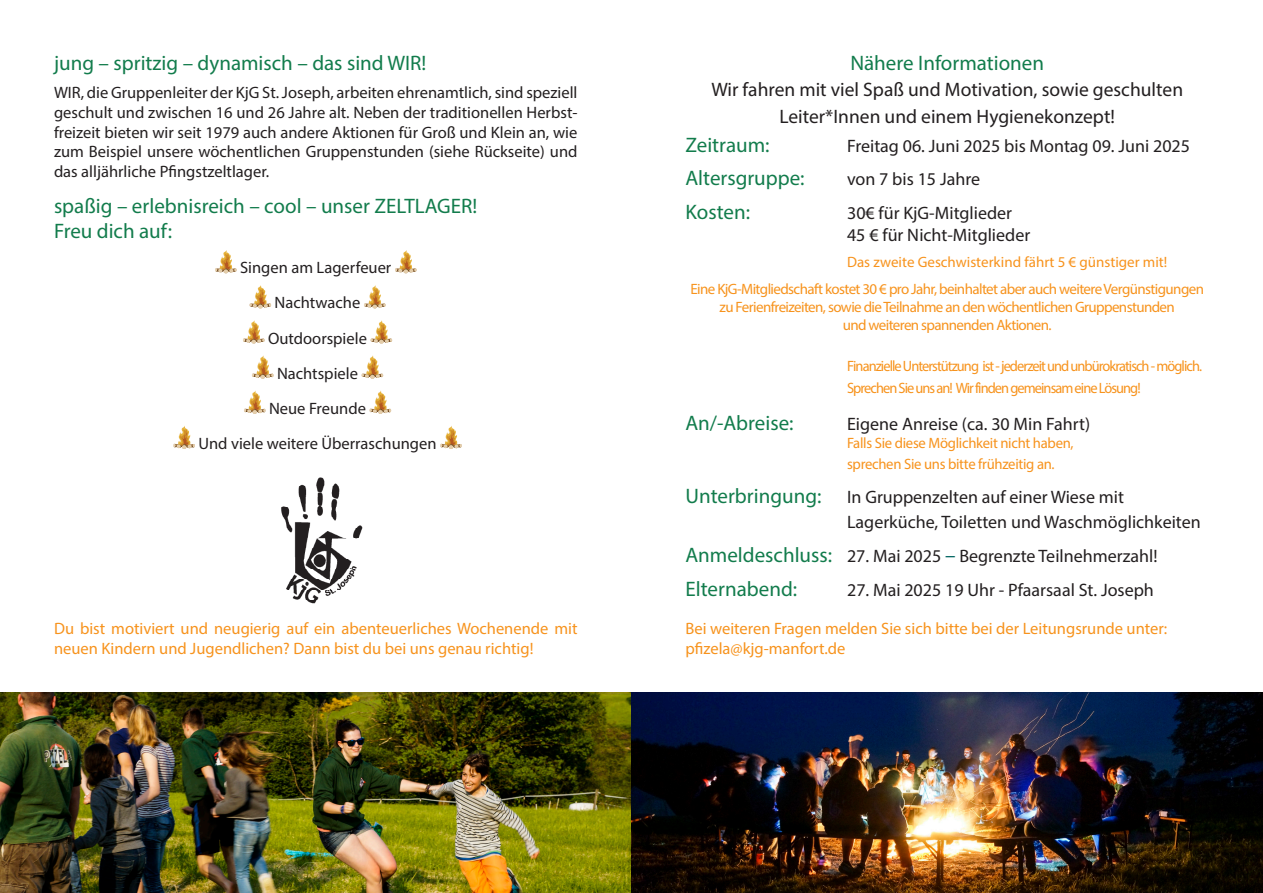
<style>
.page{position:relative;width:1263px;height:893px;background:#fff}
.page>*{position:absolute;margin:0;border:0;box-sizing:border-box;transform-origin:0 0}
.t1{font:21px/25.2px "Myriad Pro";color:#127c4c}
.t2{font:19.5px "Myriad Pro";color:#231f20}
.t3{font:18px/21.6px "Myriad Pro";color:#231f20}
.t4{font:16.5px/19.8px "Myriad Pro";color:#231f20;text-align:justify}
.t5{font:16.5px/19.8px "Myriad Pro";color:#f7931d}
.t6{font:15px/18px "Myriad Pro";letter-spacing:-.04em;color:#f7931d;text-align:center}
.t7{font:15px/21.6px "Myriad Pro";letter-spacing:-.065em;color:#f7931d;scale:.96 1}
.t8{font:15px/21.6px "Myriad Pro";letter-spacing:-.02em;color:#f7931d}
.t9{font:15px "Myriad Pro";color:#f7931d}
.s1{font-size:21px;color:#127c4c}
.s2{font-size:21px;color:#046662}
</style>
<div class="page">
<img style="left:0;top:692px;width:1263px;height:201px">
<svg style="left:215px;top:250px;width:22px;height:23px"></svg>
<svg style="left:395px;top:250px;width:22px;height:23px"></svg>
<svg style="left:249px;top:285px;width:22px;height:23px"></svg>
<svg style="left:364px;top:285px;width:22px;height:23px"></svg>
<svg style="left:243px;top:320px;width:22px;height:24px"></svg>
<svg style="left:370px;top:320px;width:22px;height:24px"></svg>
<svg style="left:252px;top:355px;width:21px;height:24px"></svg>
<svg style="left:361px;top:355px;width:22px;height:24px"></svg>
<svg style="left:244px;top:391px;width:22px;height:23px"></svg>
<svg style="left:369px;top:391px;width:22px;height:23px"></svg>
<svg style="left:173px;top:426px;width:22px;height:23px"></svg>
<svg style="left:440px;top:426px;width:22px;height:23px"></svg>
<img style="left:281px;top:477px;width:81px;height:127px">
<p class="t1" style="left:54px;top:50px;width:374px">jung – spritzig – dynamisch – das sind WIR!</p>
<p class="t4" style="left:54px;top:82px;width:525px">WIR, die Gruppenleiter der KjG St. Joseph, arbeiten ehrenamtlich, sind speziell geschult und zwischen 16 und 26 Jahre alt. Neben der traditionellen Herbst&shy;freizeit bieten wir seit 1979 auch andere Aktionen für Groß und Klein an, wie zum Beispiel unsere wöchentlichen Gruppenstunden (siehe Rückseite) und das alljährliche Pfingstzeltlager.</p>
<p class="t1" style="left:54px;top:193px;width:425px">spaßig – erlebnisreich – cool – unser ZELTLAGER!<br>Freu dich auf:</p>
<p class="t4" style="left:240px;top:258px;width:153px">Singen am Lagerfeuer</p>
<p class="t4" style="left:275px;top:293px;width:87px">Nachtwache</p>
<p class="t4" style="left:268px;top:328px;width:100px">Outdoorspiele</p>
<p class="t4" style="left:277px;top:363px;width:82px">Nachtspiele</p>
<p class="t4" style="left:269px;top:398px;width:98px">Neue Freunde</p>
<p class="t4" style="left:198px;top:433px;width:240px">Und viele weitere Überraschungen</p>
<p class="t5" style="left:54px;top:619px;width:525px">Du bist motiviert und neugierig auf ein abenteuerliches Wochenende mit neuen Kindern und Jugendlichen? Dann bist du bei uns genau richtig!</p>
<p class="t1" style="left:850px;top:50px;width:195px">Nähere Informationen</p>
<p class="t2" style="left:711px;top:78px;width:473px">Wir fahren mit viel Spaß und Motivation, sowie geschulten</p>
<p class="t2" style="left:779px;top:104px;width:337px">Leiter*Innen und einem Hygienekonzept!</p>
<p class="t1" style="left:685px;top:132px;width:86px">Zeitraum:</p>
<p class="t3" style="left:847px;top:135px;width:344px">Freitag 06. Juni 2025 bis Montag 09. Juni 2025</p>
<p class="t1" style="left:685px;top:165px;width:121px">Altersgruppe:</p>
<p class="t3" style="left:847px;top:168px;width:134px">von 7 bis 15 Jahre</p>
<p class="t1" style="left:685px;top:199px;width:66px">Kosten:</p>
<p class="t3" style="left:847px;top:202px;width:185px">30€ für KjG-Mitglieder<br>45 € für Nicht-Mitglieder</p>
<p class="t9" style="left:847px;top:253px;width:322px">Das zweite Geschwisterkind fährt 5 € günstiger mit!</p>
<p class="t6" style="left:690px;top:279px;width:515px">Eine KjG-Mitgliedschaft kostet 30 € pro Jahr, beinhaltet aber auch weitere Vergünstigungen zu Ferienfreizeiten, sowie die Teilnahme an den wöchentlichen Gruppenstunden<br>und weiteren spannenden Aktionen.</p>
<p class="t7" style="left:847px;top:355px;width:371px">Finanzielle Unterstützung ist - jederzeit und unbürokratisch - möglich.<br>Sprechen Sie uns an! Wir finden gemeinsam eine Lösung!</p>
<p class="t1" style="left:685px;top:410px;width:110px">An/-Abreise:</p>
<p class="t3" style="left:847px;top:412px;width:245px">Eigene Anreise (ca. 30 Min Fahrt)</p>
<p class="t8" style="left:847px;top:431px;width:228px">Falls Sie diese Möglichkeit nicht haben, sprechen Sie uns bitte frühzeitig an.</p>
<p class="t3" style="left:847px;top:484px;width:355px;line-height:25.2px;text-indent:-162px"><span class="s1">Unterbringung:</span> In Gruppenzelten auf einer Wiese mit<br>Lagerküche, Toiletten und Waschmöglichkeiten</p>
<p class="t3" style="left:685px;top:545px;width:474px"><span class="s1">Anmeldeschluss:</span> 27. Mai 2025 <span class="s2">–</span> Begrenzte Teilnehmerzahl!</p>
<p class="t1" style="left:685px;top:575px;width:113px">Elternabend:</p>
<p class="t3" style="left:847px;top:578px;width:308px">27. Mai 2025 19 Uhr - Pfaarsaal St. Joseph</p>
<p class="t5" style="left:685px;top:619px;width:483px">Bei weiteren Fragen melden Sie sich bitte bei der Leitungsrunde unter:</p>
<p class="t5" style="left:685px;top:638px;width:161px">pfizela@kjg-manfort.de</p>
</div>
